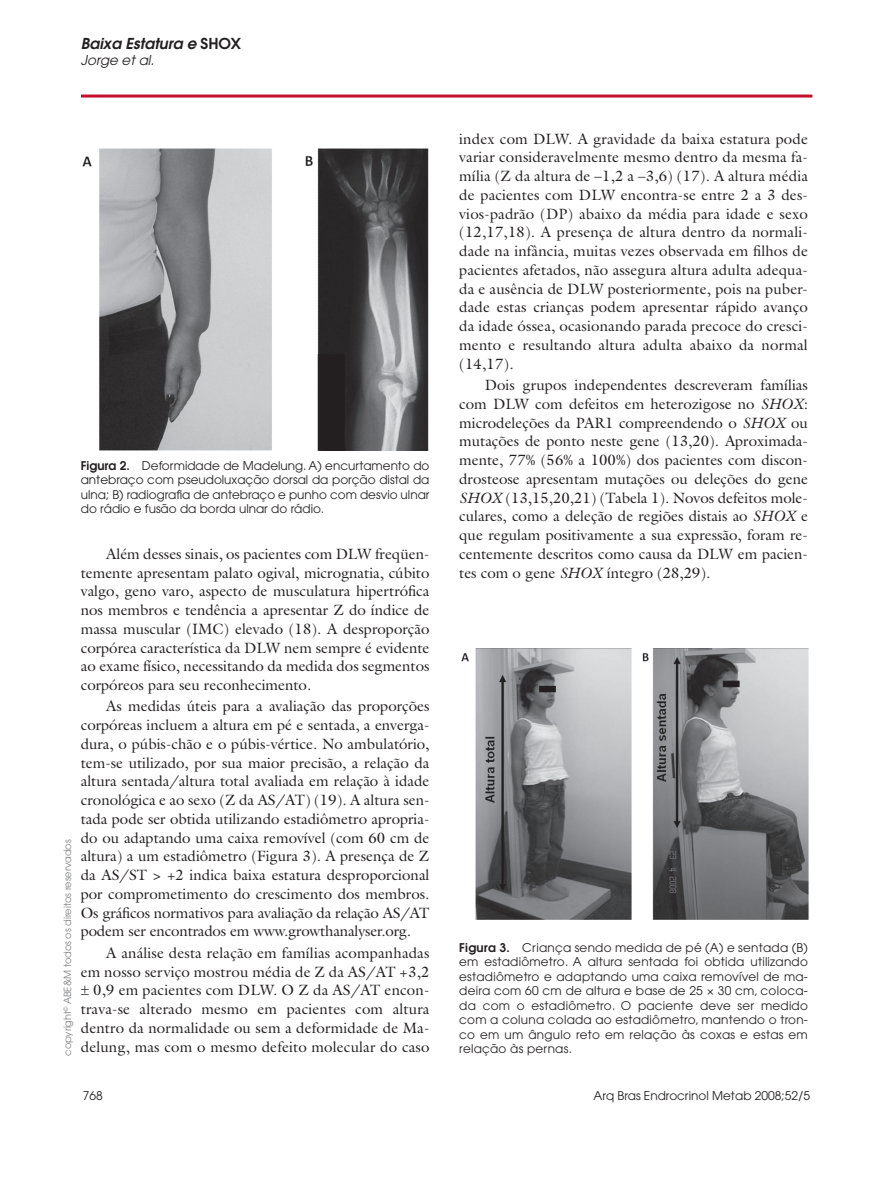
<style>
.page{position:relative;width:893px;height:1191px;background:#fff}
.page>*{position:absolute;margin:0;border:0;box-sizing:border-box;transform-origin:0 0}
.t1{font:15px/18.8px "Galliard";letter-spacing:.01em;color:#231f20;text-align:justify}
.t2{font:italic 600 15px "Avant Garde";color:#231f20}
.t3{font:italic 13.5px "Avant Garde";color:#231f20}
.t4{font:12px/14.4px "Avant Garde";color:#231f20;text-align:justify}
.t5{font:9.9px "Avant Garde";letter-spacing:-.01em;color:#808285}
.s1{font-style:normal}
.s2{font-weight:600}
.s3{font-style:italic}
</style>
<div class="page">
<hr style="left:81px;top:95px;width:731px;height:3px;background:#c3102f">
<img style="left:82px;top:149px;width:347px;height:301px">
<img style="left:461px;top:648px;width:347px;height:271px">
<p class="t2" style="left:81px;top:34px;width:162px">Baixa Estatura e <span class="s1">SHOX</span></p>
<p class="t3" style="left:81px;top:52px;width:75px">Jorge et al.</p>
<p class="t4" style="left:81px;top:458px;width:350px"><span class="s2">Figura 2.</span> Deformidade de Madelung. A) encurtamento do antebraço com pseudoluxação dorsal da porção distal da ulna; B) radiografia de antebraço e punho com desvio ulnar do rádio e fusão da borda ulnar do rádio.</p>
<p class="t1" style="left:81px;top:544px;width:350px;text-indent:26px">Além desses sinais, os pacientes com DLW freqüen&shy;temente apresentam palato ogival, micrognatia, cúbito valgo, geno varo, aspecto de musculatura hipertrófica nos membros e tendência a apresentar Z do índice de massa muscular (IMC) elevado (18). A desproporção corpórea característica da DLW nem sempre é evidente ao exame físico, necessitando da medida dos segmentos corpóreos para seu reconhecimento.</p>
<p class="t1" style="left:81px;top:696px;width:350px;text-indent:26px">As medidas úteis para a avaliação das proporções corpóreas incluem a altura em pé e sentada, a enverga&shy;dura, o púbis-chão e o púbis-vértice. No ambulatório, tem-se utilizado, por sua maior precisão, a relação da altura sentada/altura total avaliada em relação à idade cronológica e ao sexo (Z da AS/AT) (19). A altura sen&shy;tada pode ser obtida utilizando estadiômetro apropria&shy;do ou adaptando uma caixa removível (com 60 cm de altura) a um estadiômetro (Figura 3). A presença de Z da AS/ST &gt; +2 indica baixa estatura desproporcional por comprometimento do crescimento dos membros.<br>Os gráficos normativos para avaliação da relação AS/AT podem ser encontrados em www.growthanalyser.org.</p>
<p class="t1" style="left:81px;top:943px;width:350px;text-align:right">A análise desta relação em famílias acompanhadas<br>em nosso serviço mostrou média de Z da AS/AT +3,2<br>0,9 em pacientes com DLW. O Z da AS/AT encon&shy;trava-se alterado mesmo em pacientes com altura dentro da normalidade ou sem a deformidade de Ma&shy;delung, mas com o mesmo defeito molecular do caso</p>
<p class="t5" style="left:62px;top:1055px;width:217px;rotate:-90deg">copyright<sup>©</sup> ABE&amp;M todos os direitos reservados</p>
<p class="t1" style="left:459px;top:129px;width:350px">index com DLW. A gravidade da baixa estatura pode variar consideravelmente mesmo dentro da mesma fa&shy;mília (Z da altura de –1,2 a –3,6) (17). A altura média de pacientes com DLW encontra-se entre 2 a 3 des&shy;vios-padrão (DP) abaixo da média para idade e sexo (12,17,18). A presença de altura dentro da normali&shy;dade na infância, muitas vezes observada em filhos de pacientes afetados, não assegura altura adulta adequa&shy;da e ausência de DLW posteriormente, pois na puber&shy;dade estas crianças podem apresentar rápido avanço da idade óssea, ocasionando parada precoce do cresci&shy;mento e resultando altura adulta abaixo da normal (14,17).</p>
<p class="t1" style="left:459px;top:375px;width:350px;text-indent:26px">Dois grupos independentes descreveram famílias com DLW com defeitos em heterozigose no <span class="s3">SHOX</span>: microdeleções da PAR1 compreendendo o <span class="s3">SHOX</span> ou mutações de ponto neste gene (13,20). Aproximada&shy;mente, 77% (56% a 100%) dos pacientes com discon&shy;drosteose apresentam mutações ou deleções do gene <span class="s3">SHOX</span> (13,15,20,21) (Tabela 1). Novos defeitos mole&shy;culares, como a deleção de regiões distais ao <span class="s3">SHOX</span> e que regulam positivamente a sua expressão, foram re&shy;centemente descritos como causa da DLW em pacien&shy;tes com o gene <span class="s3">SHOX</span> íntegro (28,29).</p>
<p class="t4" style="left:459px;top:940px;width:350px"><span class="s2">Figura 3.</span> Criança sendo medida de pé (A) e sentada (B) em estadiômetro. A altura sentada foi obtida utilizando estadiômetro e adaptando uma caixa removível de ma&shy;deira com 60 cm de altura e base de 25 × 30 cm, coloca&shy;da com o estadiômetro. O paciente deve ser medido com a coluna colada ao estadiômetro, mantendo o tron&shy;co em um ângulo reto em relação às coxas e estas em relação às pernas.</p>
<p class="t4" style="left:83px;top:1088px;width:21px">768</p>
<p class="t4" style="left:594px;top:1088px;width:218px">Arq Bras Endrocrinol Metab 2008;52/5</p>
</div>
